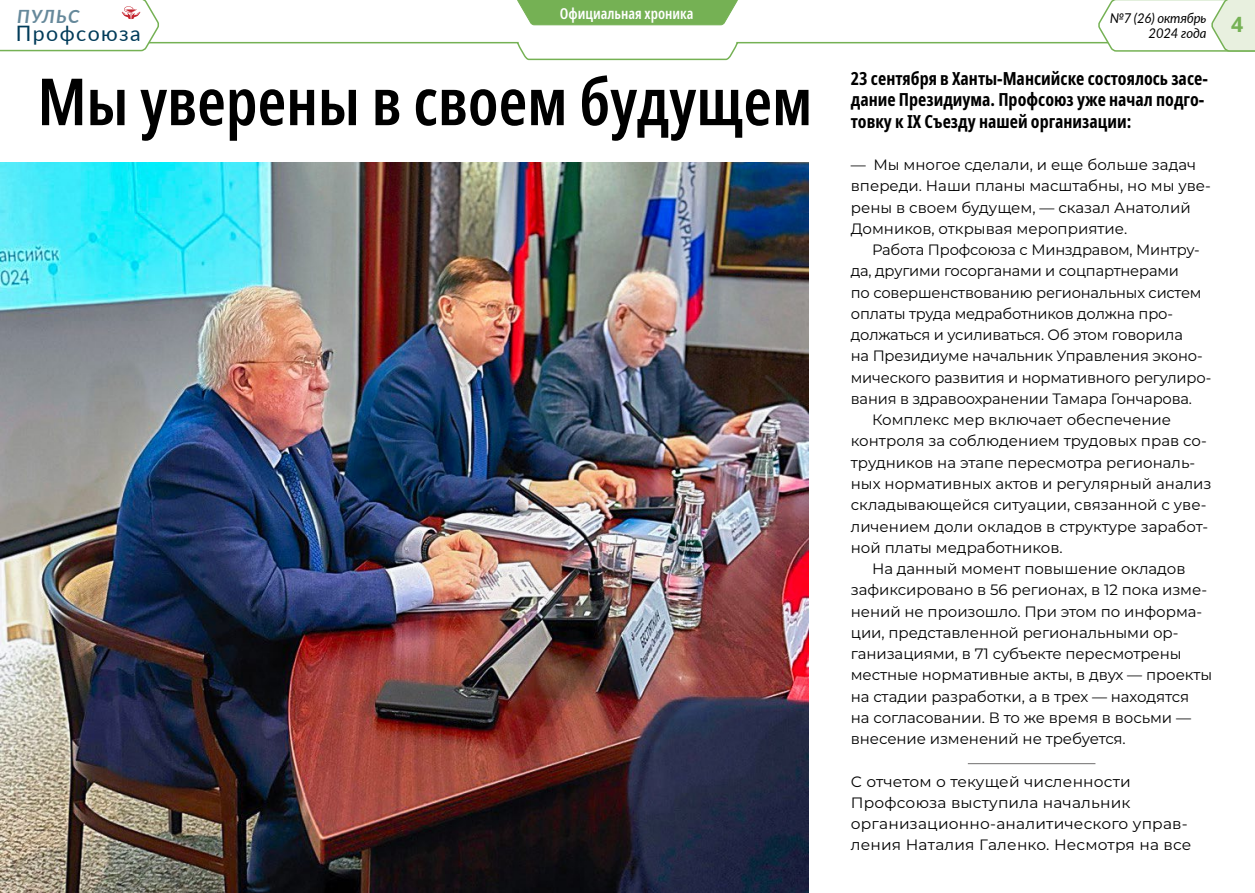
<style>
.page{position:relative;width:1255px;height:893px;background:#fff}
.page>*{position:absolute;margin:0;border:0;box-sizing:border-box;transform-origin:0 0}
.t1{font:600 extra-condensed 65.1px "Noto Sans";color:#000}
.t2{font:21.3px "Lato";letter-spacing:.07em;color:#003b59}
.t3{font:italic 700 18.3px "Lato";letter-spacing:.07em;color:#66899b}
.t4{font:700 extra-condensed 18px/21.3px "Noto Sans";color:#000}
.t5{font:15px/21.3px "Montserrat";letter-spacing:-.005em;color:#000}
.t6{font:600 extra-condensed 15px "Noto Sans";color:#fff}
.t7{font:italic 13.5px/15.3px "Lato";letter-spacing:-.01em;color:#000}
</style>
<div class="page">
<hr style="left:967px;top:763px;width:128px;height:1px;background:#706f6f">
<img style="left:0;top:162px;width:808px;height:731px">
<svg style="left:161px;top:41px;width:935px;height:20px"></svg>
<svg style="left:517px;top:0;width:221px;height:26px;background:#81b863"></svg>
<svg style="left:1096px;top:0;width:158px;height:52px"></svg>
<svg style="left:0;top:0;width:161px;height:52px"></svg>
<p class="t3" style="left:17px;top:3px;width:64px">ПУЛЬС</p>
<h2 class="t2" style="left:16px;top:18px;width:126px">Профсоюза</h2>
<p class="t6" style="left:560px;top:3px;width:135px">Официальная хроника</p>
<p class="t7" style="left:1148px;top:10px;width:96px;text-indent:-39px">№7 (26) октябрь<br>2024 года <sup>4</sup></p>
<h1 class="t1" style="left:38px;top:55px;width:776px">Мы уверены в своем будущем</h1>
<p class="t4" style="left:850px;top:68px;width:358px">23 сентября в Ханты-Мансийске состоялось засе&shy;дание Президиума. Профсоюз уже начал подго&shy;товку к IX Съезду нашей организации:</p>
<p class="t5" style="left:850px;top:154px;width:361px">— Мы многое сделали, и еще больше задач впереди. Наши планы масштабны, но мы уве&shy;рены в своем будущем, — сказал Анатолий Домников, открывая мероприятие.</p>
<p class="t5" style="left:872px;top:239px;width:329px">Работа Профсоюза с Минздравом, Минтру-</p>
<p class="t5" style="left:850px;top:260px;width:329px">да, другими госорганами и соцпартнерами</p>
<p class="t5" style="left:850px;top:281px;width:352px">по совершенствованию региональных систем</p>
<p class="t5" style="left:850px;top:302px;width:324px">оплаты труда медработников должна про-</p>
<p class="t5" style="left:850px;top:324px;width:333px">должаться и усиливаться. Об этом говорила</p>
<p class="t5" style="left:850px;top:345px;width:353px">на Президиуме начальник Управления эконо-</p>
<p class="t5" style="left:850px;top:366px;width:362px">мического развития и нормативного регулиро-</p>
<p class="t5" style="left:850px;top:387px;width:343px">вания в здравоохранении Тамара Гончарова.</p>
<p class="t5" style="left:872px;top:409px;width:300px">Комплекс мер включает обеспечение</p>
<p class="t5" style="left:850px;top:430px;width:357px">контроля за соблюдением трудовых прав со-</p>
<p class="t5" style="left:850px;top:451px;width:346px">трудников на этапе пересмотра региональ-</p>
<p class="t5" style="left:850px;top:472px;width:362px">ных нормативных актов и регулярный анализ</p>
<p class="t5" style="left:850px;top:494px;width:357px">складывающейся ситуации, связанной с уве-</p>
<p class="t5" style="left:850px;top:515px;width:359px">личением доли окладов в структуре заработ-</p>
<p class="t5" style="left:850px;top:536px;width:213px">ной платы медработников.</p>
<p class="t5" style="left:872px;top:557px;width:315px">На данный момент повышение окладов</p>
<p class="t5" style="left:850px;top:579px;width:358px">зафиксировано в 56 регионах, в 12 пока изме-</p>
<p class="t5" style="left:850px;top:600px;width:353px">нений не произошло. При этом по информа-</p>
<p class="t5" style="left:850px;top:621px;width:329px">ции, представленной региональными ор-</p>
<p class="t5" style="left:850px;top:643px;width:332px">ганизациями, в 71 субъекте пересмотрены</p>
<p class="t5" style="left:850px;top:664px;width:363px">местные нормативные акты, в двух — проекты</p>
<p class="t5" style="left:850px;top:685px;width:340px">на стадии разработки, а в трех — находятся</p>
<p class="t5" style="left:850px;top:706px;width:342px">на согласовании. В то же время в восьми —</p>
<p class="t5" style="left:850px;top:728px;width:276px">внесение изменений не требуется.</p>
<p class="t5" style="left:850px;top:770px;width:342px">С отчетом о текущей численности Профсоюза выступила начальник организационно--аналитического управ&shy;ления Наталия Галенко. Несмотря на все</p>
</div>
